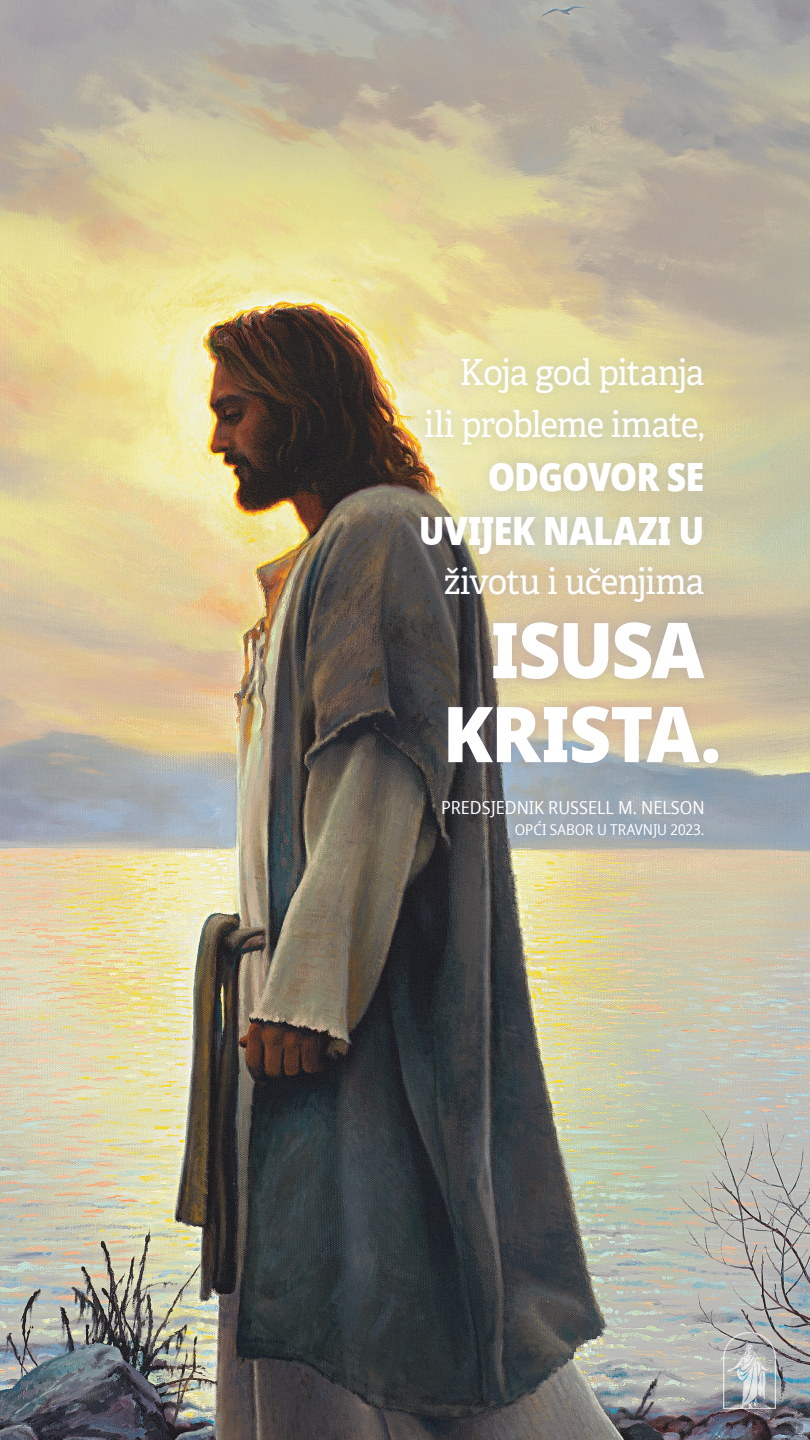
<style>
.page{position:relative;width:810px;height:1440px;background:#fff}
.page>*{position:absolute;margin:0;border:0;box-sizing:border-box;transform-origin:0 0}
.Pull_Quote_Nelson2{font:800 77.1px/84px "Dots Solidlds Lat";letter-spacing:-.025em;color:#fff;text-align:center;scale:.95 1}
.Pull_Quote_Nelson2-2{font:800 39px/54px "Dots Solid Condlds Lat";letter-spacing:-.02em;color:#fff;text-align:right;scale:.95 1}
.Pull_Quote_Nelson2-3{font:36px/52.5px "Helam Slablds Lat";letter-spacing:-.035em;color:#fff;text-align:right;scale:.95 1}
.Side_ST_Citation_rig{font:18px "Dots Solid Condlds Lat";color:#fff}
.Side_ST_Citation_rig-2{font:15px "Dots Solid Condlds Lat";letter-spacing:-.005em;color:#fff}
</style>
<div class="page">
<img style="left:0;top:0;width:810px;height:1440px">
<div style="left:409px;top:346px;width:321px;height:502px;background:#717dbd;opacity:.23"></div>
<img style="left:724px;top:1333px;width:51px;height:75px">
<p class="Pull_Quote_Nelson2-3" style="left:424px;top:345px;width:297px">Koja god pitanja ili probleme imate,</p>
<p class="Pull_Quote_Nelson2-2" style="left:419px;top:451px;width:302px">ODGOVOR SE<br>UVIJEK NALAZI U</p>
<p class="Pull_Quote_Nelson2-3" style="left:444px;top:555px;width:276px">životu i učenjima</p>
<p class="Pull_Quote_Nelson2" style="left:443px;top:610px;width:295px">ISUSA<br>KRISTA.</p>
<p class="Side_ST_Citation_rig" style="left:441px;top:795px;width:265px">PREDSJEDNIK RUSSELL M. NELSON</p>
<p class="Side_ST_Citation_rig-2" style="left:515px;top:818px;width:191px">OPĆI SABOR U TRAVNJU 2023.</p>
</div>
